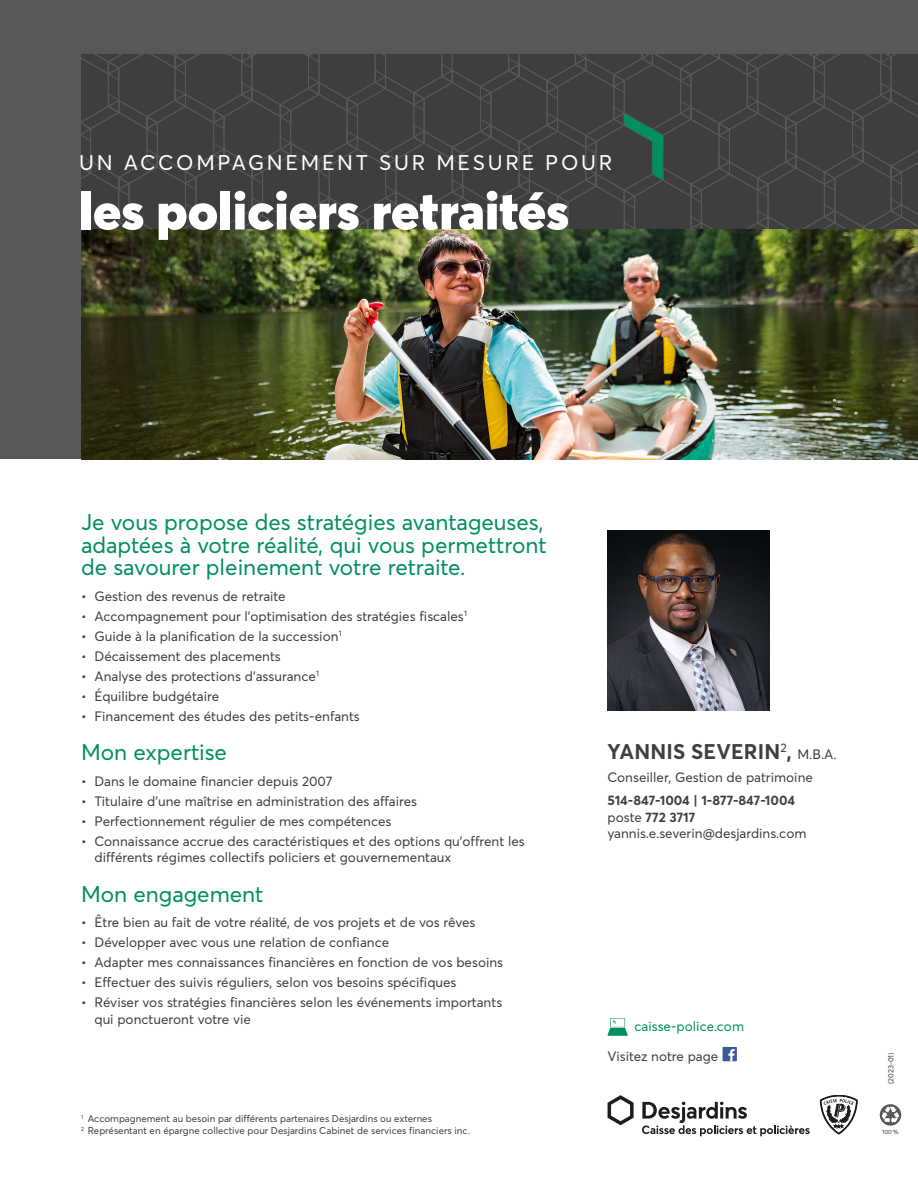
<style>
.page{position:relative;width:918px;height:1188px;background:#fff}
.page>*{position:absolute;margin:0;border:0;box-sizing:border-box;transform-origin:0 0}
.t1{font:900 52.5px "Averta";color:#fff}
.t2{font:22.5px/22.5px "Averta";color:#00905d}
.t3{font:21px "Averta";letter-spacing:.13em;color:#fff}
.t4{font:700 21px "Averta";letter-spacing:.01em;color:#3e3e3f}
.t5{font:13.5px/16.5px "Averta";color:#3e3e3f}
.t6{font:13.5px "Averta";color:#00905d}
.Note{font:9.75px "Averta";color:#3e3e3f}
.t7{font:7.5px "Averta";color:#3e3e3f}
.t8{font:6px "Averta";color:#3e3e3f}
.s1{font-weight:400;font-size:13.5px}
.s2{font-weight:700}
</style>
<div class="page">
<div style="left:0;top:0;width:918px;height:459px;background:#57585a"></div>
<div style="left:607px;top:519px;width:165px;height:205px;background:#231f20;opacity:.1"></div>
<svg style="left:81px;top:54px;width:837px;height:176px;background:#404041"></svg>
<img style="left:81px;top:230px;width:837px;height:229px">
<svg style="left:880px;top:1104px;width:21px;height:22px"></svg>
<svg style="left:608px;top:1018px;width:20px;height:18px"></svg>
<div style="left:723px;top:1047px;width:14px;height:14px;background:#3b5a9a"></div>
<svg style="left:728px;top:1049px;width:7px;height:12px"></svg>
<svg style="left:608px;top:1095px;width:26px;height:30px"></svg>
<svg style="left:642px;top:1102px;width:168px;height:34px"></svg>
<svg style="left:820px;top:1095px;width:38px;height:40px"></svg>
<h1 class="t3" style="left:79px;top:150px;width:535px">UN ACCOMPAGNEMENT SUR MESURE POUR</h1>
<h1 class="t1" style="left:78px;top:177px;width:492px">les policiers retraités</h1>
<h2 class="t2" style="left:81px;top:511px;width:467px">Je vous propose des stratégies avantageuses, adaptées à votre réalité, qui vous permettront de savourer pleinement votre retraite.</h2>
<p class="t5" style="left:81px;top:588px;width:206px">• Gestion des revenus de retraite</p>
<p class="t5" style="left:81px;top:608px;width:388px">• Accompagnement pour l’optimisation des stratégies fiscales <sup>1</sup></p>
<p class="t5" style="left:81px;top:628px;width:262px">• Guide à la planification de la succession <sup>1</sup></p>
<p class="t5" style="left:81px;top:648px;width:201px">• Décaissement des placements</p>
<p class="t5" style="left:81px;top:668px;width:240px">• Analyse des protections d’assurance <sup>1</sup></p>
<p class="t5" style="left:81px;top:688px;width:140px">• Équilibre budgétaire</p>
<p class="t5" style="left:81px;top:708px;width:280px">• Financement des études des petits-enfants</p>
<h2 class="t2" style="left:81px;top:741px;width:148px">Mon expertise</h2>
<p class="t5" style="left:81px;top:773px;width:253px">• Dans le domaine financier depuis 2007</p>
<p class="t5" style="left:81px;top:793px;width:338px">• Titulaire d’une maîtrise en administration des affaires</p>
<p class="t5" style="left:81px;top:813px;width:312px">• Perfectionnement régulier de mes compétences</p>
<p class="t5" style="left:94px;top:833px;width:432px;text-indent:-14px">• Connaissance accrue des caractéristiques et des options qu’offrent les différents régimes collectifs policiers et gouvernementaux</p>
<h2 class="t2" style="left:81px;top:882px;width:184px">Mon engagement</h2>
<p class="t5" style="left:81px;top:914px;width:396px">• Être bien au fait de votre réalité, de vos projets et de vos rêves</p>
<p class="t5" style="left:81px;top:934px;width:310px">• Développer avec vous une relation de confiance</p>
<p class="t5" style="left:81px;top:954px;width:424px">• Adapter mes connaissances financières en fonction de vos besoins</p>
<p class="t5" style="left:81px;top:974px;width:377px">• Effectuer des suivis réguliers, selon vos besoins spécifiques</p>
<p class="t5" style="left:94px;top:994px;width:409px;text-indent:-14px">• Réviser vos stratégies financières selon les événements importants qui ponctueront votre vie</p>
<p class="Note" style="left:81px;top:1112px;width:353px"><sup>1</sup> Accompagnement au besoin par différents partenaires Desjardins ou externes</p>
<p class="Note" style="left:81px;top:1124px;width:391px"><sup>2</sup> Représentant en épargne collective pour Desjardins Cabinet de services financiers inc.</p>
<p class="t4" style="left:608px;top:738px;width:231px">YANNIS SEVERIN<sup>2</sup>, <span class="s1">M.B.A.</span></p>
<p class="t5" style="left:608px;top:769px;width:207px">Conseiller, Gestion de patrimoine</p>
<p class="t5" style="left:608px;top:792px;width:201px"><span class="s2">514-847-1004 | 1-877-847-1004 </span>poste <span class="s2">772 3717 </span>yannis.e.severin@desjardins.com</p>
<p class="t6" style="left:634px;top:1018px;width:111px">caisse-police.com</p>
<p class="t5" style="left:608px;top:1048px;width:112px">Visitez notre page</p>
<p class="t7" style="left:886px;top:1084px;width:33px;rotate:-90deg">(2023-01)</p>
<p class="t8" style="left:882px;top:1128px;width:18px">100 %</p>
</div>
